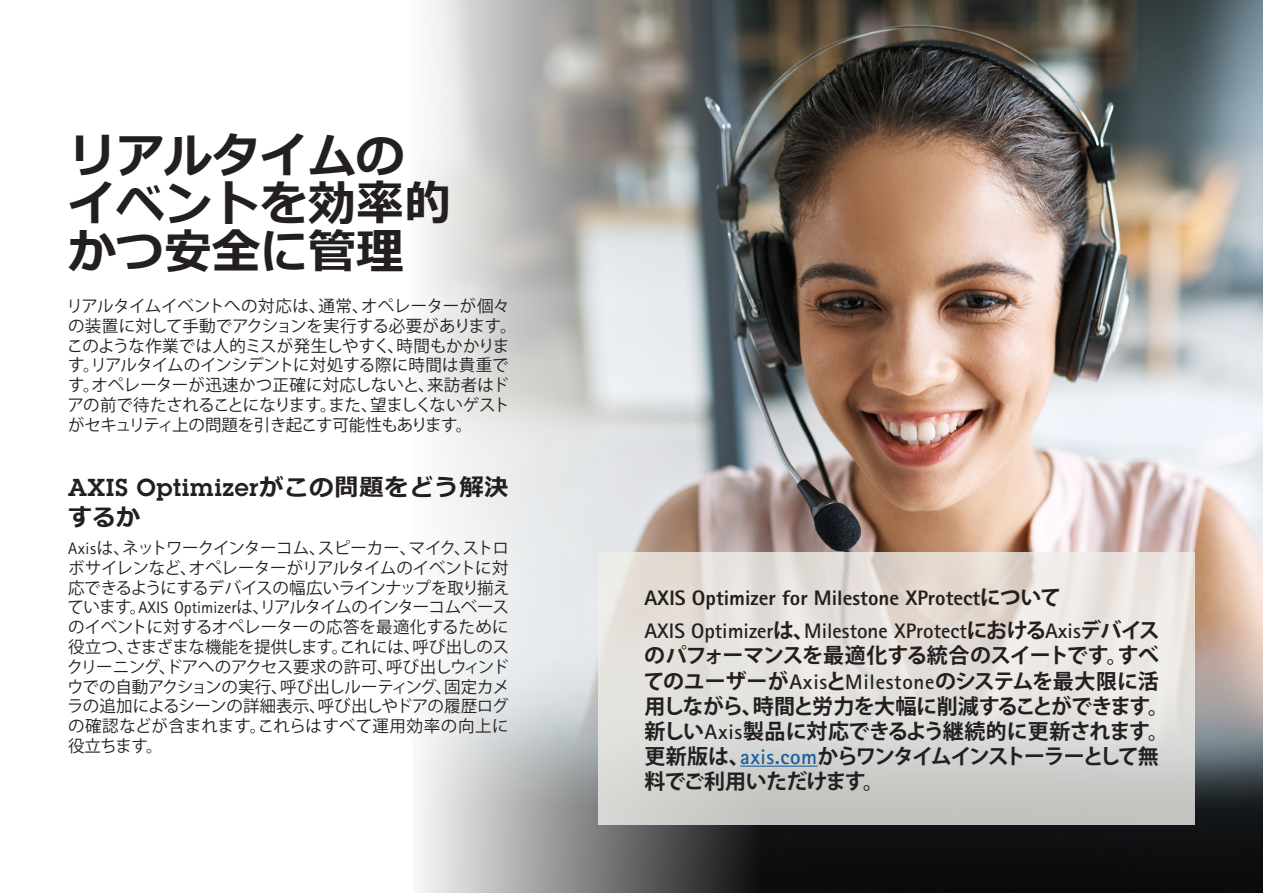
<style>
.page{position:relative;width:1263px;height:893px;background:#fff}
.page>*{position:absolute;margin:0;border:0;box-sizing:border-box;transform-origin:0 0}
.t1{font:700 48px/48px "Meiryo";color:#231f20}
.t2{font:600 24px/30px "Lubalin Graph ECG";letter-spacing:.035em;color:#231f20}
.t3{font:700 21px/25.2px "Koz Go Pro";letter-spacing:-.04em;color:#231f20}
.t4{font:800 21px "Rotis Sans Serif Pro";color:#231f20}
.t5{font:16.5px/19.8px "Koz Go Pro";letter-spacing:-.015em;color:#231f20}
.s1{font-family:"Meiryo";font-weight:700}
.s2{font-family:"Rotis Sans Serif Pro"}
.s3{font-family:"Koz Go Pro";font-weight:700}
.s4{font-family:"Rotis Sans Serif Pro";color:#175d9e}
</style>
<div class="page">
<img style="left:420px;top:0;width:843px;height:893px">
<svg style="left:598px;top:552px;width:597px;height:273px;background:#dddad6"></svg>
<hr style="left:740px;top:766px;width:78px;height:1px;background:#175d9e">
<p class="t1" style="left:68px;top:134px;width:386px">リアルタイムのイベントを効率的かつ安全に管理</p>
<p class="t5" style="left:67px;top:296px;width:451px">リアルタイムイベントへの対応は、通常、オペレーターが個々の装置に対して手動でアクションを実行する必要があります。このような作業では人的ミスが発生しやすく、時間もかかります。リアルタイムのインシデントに対処する際に時間は貴重です。オペレーターが迅速かつ正確に対応しないと、来訪者はドアの前で待たされることになります。また、望ましくないゲストがセキュリティ上の問題を引き起こす可能性もあります。</p>
<p class="t2" style="left:68px;top:473px;width:442px">AXIS Optimizer<span class="s1">がこの問題をどう解決するか</span></p>
<p class="t5" style="left:67px;top:539px;width:444px;text-align:justify"><span class="s2">Axis</span>は、ネットワークインターコム、スピーカー、マイク、ストロボサイレンなど、オペレーターがリアルタイムのイベントに対応できるようにするデバイスの幅広いラインナップを取り揃えています。<span class="s2">AXIS Optimizer</span>は、リアルタイムのインターコムベースのイベントに対するオペレーターの応答を最適化するために役立つ、さまざまな機能を提供します。これには、呼び出しのスクリーニング、ドアへのアクセス要求の許可、呼び出しウィンドウでの自動アクションの実行、呼び出しルーティング、固定カメラの追加によるシーンの詳細表示、呼び出しやドアの履歴ログの確認などが含まれます。これらはすべて運用効率の向上に役立ちます。</p>
<p class="t4" style="left:644px;top:584px;width:418px">AXIS Optimizer for Milestone XProtect<span class="s3">について</span></p>
<p class="t3" style="left:643px;top:619px;width:527px"><span class="s2">AXIS Optimizer</span>は、<span class="s2">Milestone XProtect</span>における<span class="s2">Axis</span>デバイスのパフォーマンスを最適化する統合のスイートです。すべてのユーザーが<span class="s2">Axis</span>と<span class="s2">Milestone</span>のシステムを最大限に活用しながら、時間と労力を大幅に削減することができます。新しい<span class="s2">Axis</span>製品に対応できるよう継続的に更新されます。更新版は、<span class="s4">axis.com</span>からワンタイムインストーラーとして無料でご利用いただけます。</p>
</div>
